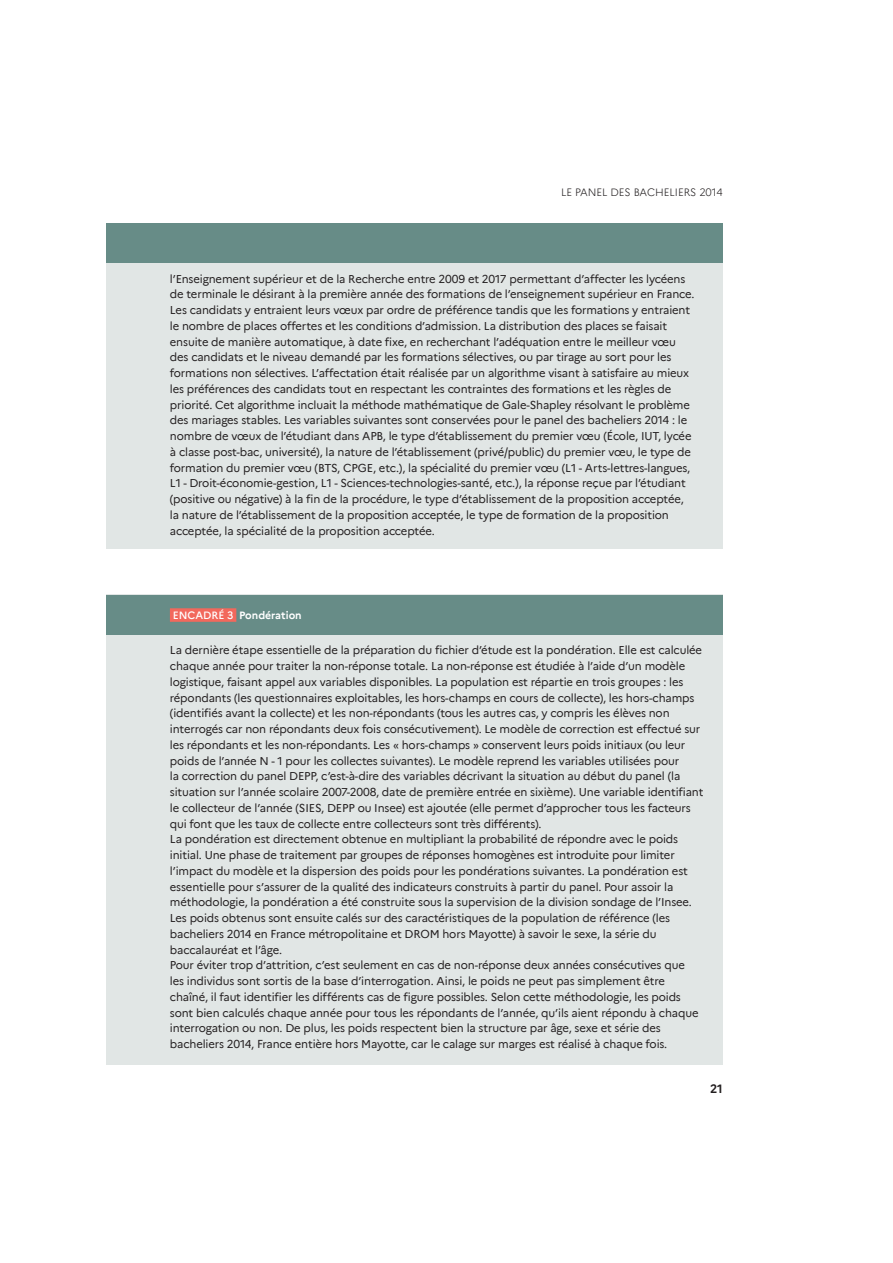
<style>
.page{position:relative;width:893px;height:1263px;background:#fff}
.page>*{position:absolute;margin:0;border:0;box-sizing:border-box;transform-origin:0 0}
.t1{font:700 12px "Marianne";color:#231f20}
.t2{font:11.25px/15.8px "Marianne";letter-spacing:-.01em;color:#231f20}
.t3{font:300 10.5px "Marianne";color:#231f20}
.t4{font:700 10.5px "Marianne";color:#fff}
.s1{font-weight:500}
</style>
<div class="page">
<div style="left:106px;top:254px;width:617px;height:294px;background:#e1e6e5"></div>
<div style="left:106px;top:223px;width:617px;height:40px;background:#678c87"></div>
<div style="left:106px;top:595px;width:617px;height:470px;background:#e1e6e5"></div>
<div style="left:106px;top:595px;width:617px;height:40px;background:#678c87"></div>
<div style="left:170px;top:608px;width:66px;height:14px;background:#f2685c"></div>
<p class="t3" style="left:561px;top:184px;width:163px">LE PANEL DES BACHELIERS 2014</p>
<p class="t2" style="left:170px;top:270px;width:526px">l’Enseignement supérieur et de la Recherche entre 2009 et 2017 permettant d’affecter les lycéens de terminale le désirant à la première année des formations de l’enseignement supérieur en France.<br>Les candidats y entraient leurs vœux par ordre de préférence tandis que les formations y entraient le nombre de places offertes et les conditions d’admission. La distribution des places se faisait ensuite de manière automatique, à date fixe, en recherchant l’adéquation entre le meilleur vœu des candidats et le niveau demandé par les formations sélectives, ou par tirage au sort pour les formations non sélectives. L’affectation était réalisée par un algorithme visant à satisfaire au mieux les préférences des candidats tout en respectant les contraintes des formations et les règles de priorité. Cet algorithme incluait la méthode mathématique de Gale-Shapley résolvant le problème des mariages stables. Les variables suivantes sont conservées pour le panel des bacheliers 2014 : le nombre de vœux de l’étudiant dans APB, le type d’établissement du premier vœu (École, IUT, lycée à classe post-bac, université), la nature de l’établissement (privé/public) du premier vœu, le type de formation du premier vœu (BTS, CPGE, etc.), la spécialité du premier vœu (L1 - Arts-lettres-langues, L1 - Droit-économie-gestion, L1 - Sciences-technologies-santé, etc.), la réponse reçue par l’étudiant (positive ou négative) à la fin de la procédure, le type d’établissement de la proposition acceptée, la nature de l’établissement de la proposition acceptée, le type de formation de la proposition acceptée, la spécialité de la proposition acceptée.</p>
<p class="t4" style="left:173px;top:607px;width:131px"><span class="s1">ENCADRÉ 3</span> Pondération</p>
<p class="t2" style="left:170px;top:642px;width:535px">La dernière étape essentielle de la préparation du fichier d’étude est la pondération. Elle est calculée chaque année pour traiter la non-réponse totale. La non-réponse est étudiée à l’aide d’un modèle logistique, faisant appel aux variables disponibles. La population est répartie en trois groupes : les répondants (les questionnaires exploitables, les hors-champs en cours de collecte), les hors-champs (identifiés avant la collecte) et les non-répondants (tous les autres cas, y compris les élèves non interrogés car non répondants deux fois consécutivement). Le modèle de correction est effectué sur les répondants et les non-répondants. Les « hors-champs » conservent leurs poids initiaux (ou leur poids de l’année N - 1 pour les collectes suivantes). Le modèle reprend les variables utilisées pour<br>la correction du panel DEPP, c’est-à-dire des variables décrivant la situation au début du panel (la situation sur l’année scolaire 2007-2008, date de première entrée en sixième). Une variable identifiant le collecteur de l’année (SIES, DEPP ou Insee) est ajoutée (elle permet d’approcher tous les facteurs qui font que les taux de collecte entre collecteurs sont très différents).<br>La pondération est directement obtenue en multipliant la probabilité de répondre avec le poids initial. Une phase de traitement par groupes de réponses homogènes est introduite pour limiter l’impact du modèle et la dispersion des poids pour les pondérations suivantes. La pondération est essentielle pour s’assurer de la qualité des indicateurs construits à partir du panel. Pour assoir la méthodologie, la pondération a été construite sous la supervision de la division sondage de l’Insee.<br>Les poids obtenus sont ensuite calés sur des caractéristiques de la population de référence (les bacheliers 2014 en France métropolitaine et DROM hors Mayotte) à savoir le sexe, la série du baccalauréat et l’âge.<br>Pour éviter trop d’attrition, c’est seulement en cas de non-réponse deux années consécutives que<br>les individus sont sortis de la base d’interrogation. Ainsi, le poids ne peut pas simplement être chaîné, il faut identifier les différents cas de figure possibles. Selon cette méthodologie, les poids sont bien calculés chaque année pour tous les répondants de l’année, qu’ils aient répondu à chaque interrogation ou non. De plus, les poids respectent bien la structure par âge, sexe et série des bacheliers 2014, France entière hors Mayotte, car le calage sur marges est réalisé à chaque fois.</p>
<p class="t1" style="left:710px;top:1079px;width:14px">21</p>
</div>
